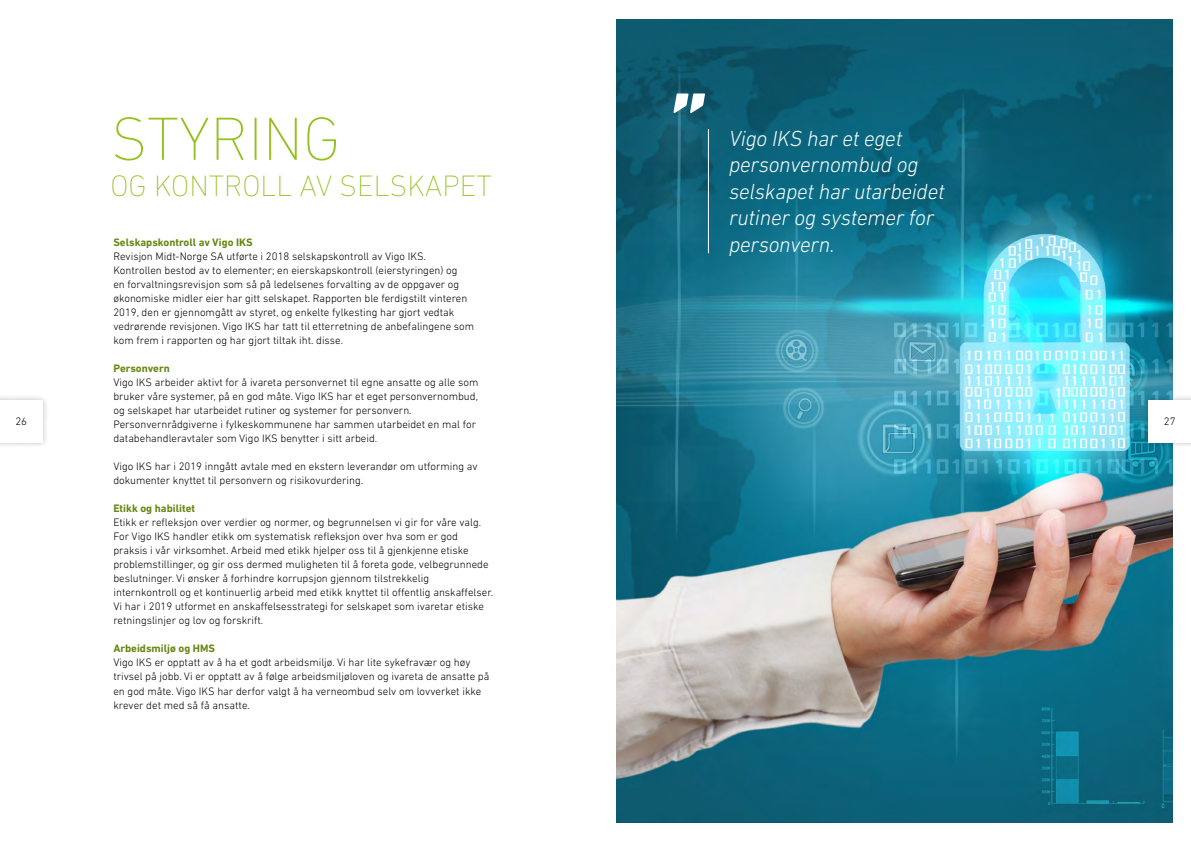
<style>
.page{position:relative;width:1191px;height:842px;background:#fff}
.page>*{position:absolute;margin:0;border:0;box-sizing:border-box;transform-origin:0 0}
.t1{font:italic 900 80.4px "DIN Next LT Pro";color:#fff}
.t2{font:200 62px "DIN Next LT Pro";color:#95c11f}
.t3{font:200 30px "DIN Next LT Pro";color:#95c11f}
.t4{font:italic 300 22.2px/26.6px "DIN Next LT Pro";letter-spacing:-.01em;color:#fff}
.t5{font:300 11px/14px "DIN Next LT Pro";color:#000}
.t6{font:700 11px "DIN Next LT Pro";color:#688816}
</style>
<div class="page">
<img style="left:617px;top:20px;width:555px;height:802px">
<hr style="left:708px;top:129px;width:1px;height:124px;background:#fff">
<div style="left:0;top:394px;width:49px;height:55px;background:#000;opacity:.25"></div>
<div style="left:0;top:400px;width:43px;height:42px;background:#fff"></div>
<div style="left:1142px;top:394px;width:49px;height:55px;background:#000;opacity:.25"></div>
<div style="left:1148px;top:400px;width:43px;height:42px;background:#fff"></div>
<h1 class="t1" style="left:666px;top:73px;width:37px">”</h1>
<h2 class="t2" style="left:111px;top:103px;width:231px">STYRING</h2>
<h3 class="t3" style="left:111px;top:169px;width:383px">OG KONTROLL AV SELSKAPET</h3>
<h3 class="t4" style="left:729px;top:125px;width:217px">Vigo IKS har et eget personvernombud og selskapet har utarbeidet rutiner og systemer for personvern.</h3>
<p class="t6" style="left:113px;top:236px;width:141px">Selskapskontroll av Vigo IKS</p>
<p class="t5" style="left:113px;top:250px;width:362px">Revisjon Midt-Norge SA utførte i 2018 selskapskontroll av Vigo IKS.<br>Kontrollen bestod av to elementer; en eierskapskontroll (eierstyringen) og<br>en forvaltningsrevisjon som så på ledelsenes forvalting av de oppgaver og økonomiske midler eier har gitt selskapet. Rapporten ble ferdigstilt vinteren 2019, den er gjennomgått av styret, og enkelte fylkesting har gjort vedtak vedrørende revisjonen. Vigo IKS har tatt til etterretning de anbefalingene som kom frem i rapporten og har gjort tiltak iht. disse.</p>
<p class="t6" style="left:113px;top:362px;width:58px">Personvern</p>
<p class="t5" style="left:113px;top:376px;width:366px">Vigo IKS arbeider aktivt for å ivareta personvernet til egne ansatte og alle som bruker våre systemer, på en god måte. Vigo IKS har et eget personvernombud, og selskapet har utarbeidet rutiner og systemer for personvern.<br>Personvernrådgiverne i fylkeskommunene har sammen utarbeidet en mal for databehandleravtaler som Vigo IKS benytter i sitt arbeid.</p>
<p class="t5" style="left:113px;top:460px;width:366px">Vigo IKS har i 2019 inngått avtale med en ekstern leverandør om utforming av dokumenter knyttet til personvern og risikovurdering.</p>
<p class="t6" style="left:113px;top:502px;width:83px">Etikk og habilitet</p>
<p class="t5" style="left:113px;top:516px;width:381px">Etikk er refleksjon over verdier og normer, og begrunnelsen vi gir for våre valg.<br>For Vigo IKS handler etikk om systematisk refleksjon over hva som er god praksis i vår virksomhet. Arbeid med etikk hjelper oss til å gjenkjenne etiske problemstillinger, og gir oss dermed muligheten til å foreta gode, velbegrunnede beslutninger. Vi ønsker å forhindre korrupsjon gjennom tilstrekkelig internkontroll og et kontinuerlig arbeid med etikk knyttet til offentlig anskaffelser.<br>Vi har i 2019 utformet en anskaffelsesstrategi for selskapet som ivaretar etiske retningslinjer og lov og forskrift.</p>
<p class="t6" style="left:113px;top:642px;width:103px">Arbeidsmiljø og HMS</p>
<p class="t5" style="left:113px;top:656px;width:377px">Vigo IKS er opptatt av å ha et godt arbeidsmiljø. Vi har lite sykefravær og høy trivsel på jobb. Vi er opptatt av å følge arbeidsmiljøloven og ivareta de ansatte på en god måte. Vigo IKS har derfor valgt å ha verneombud selv om lovverket ikke krever det med så få ansatte.</p>
<p class="t5" style="left:15px;top:414px;width:13px">26</p>
<p class="t5" style="left:1163px;top:414px;width:13px">27</p>
</div>
